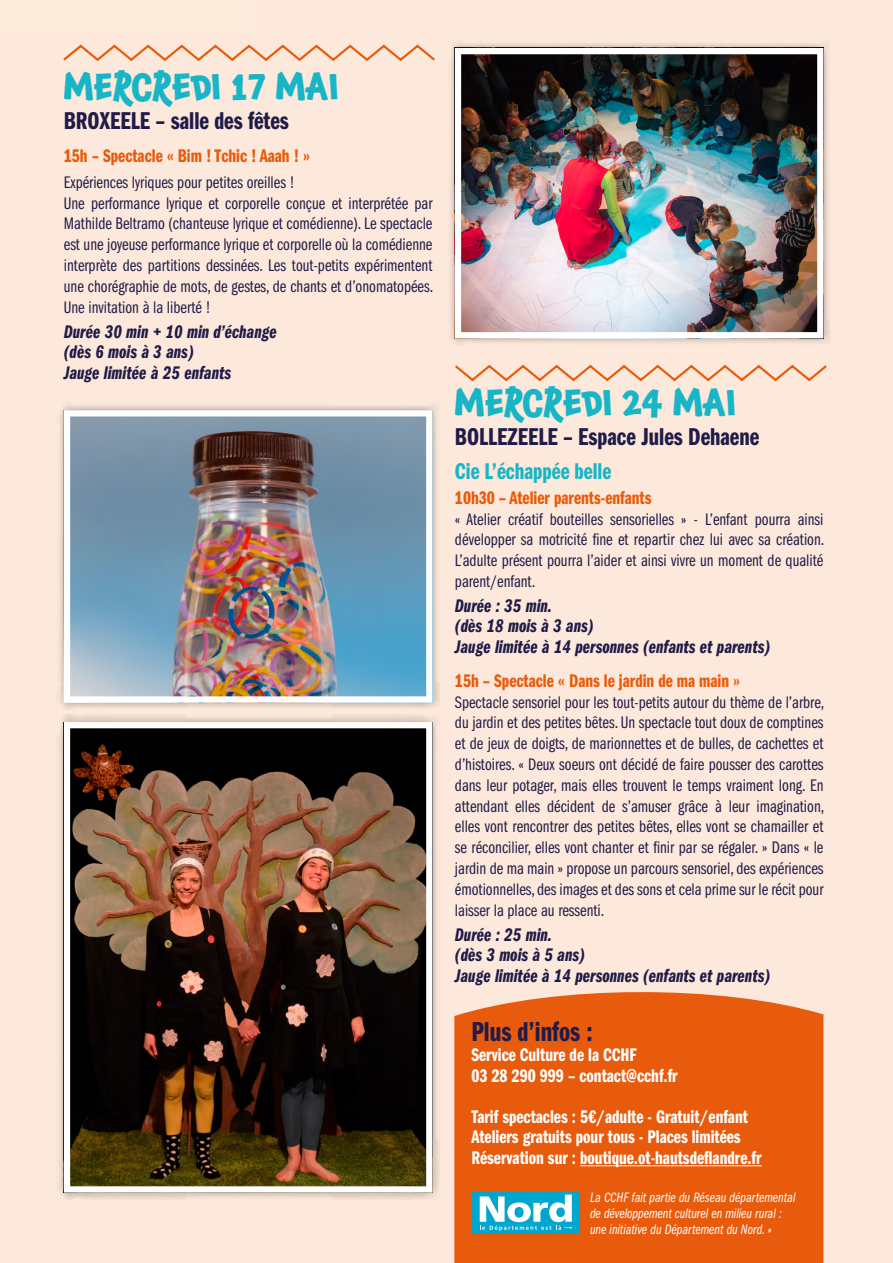
<style>
.page{position:relative;width:893px;height:1263px;background:#fde9db}
.page>*{position:absolute;margin:0;border:0;box-sizing:border-box;transform-origin:0 0}
.t1{font:700 36.3px "Chaloops";color:#18b5c6}
.t2{font:28.35px "Franklin Gothic LT Pro Dm Cm";color:#201b48}
.t3{font:25.2px "Franklin Gothic LT Pro Dm Cm";color:#201b48}
.t4{font:23.7px "Franklin Gothic LT Pro Dm Cm";color:#18b5c6}
.t5{font:18.9px/20.5px "Franklin Gothic LT Pro Dm Cm It";color:#201b48}
.t6{font:18.9px/20.5px "Franklin Gothic LT Pro Dm Cm";color:#fff}
.t7{font:18.9px "Franklin Gothic LT Pro Dm Cm";color:#e95b0c}
.t8{font:17.4px/20.9px "Franklin Gothic LT Pro Bk Cm";color:#201b48;text-align:justify}
.t9{font:14.25px/15.8px "Franklin Gothic LT Pro Bk Cm It";color:#fff}
</style>
<div class="page">
<svg style="left:63px;top:44px;width:372px;height:17px"></svg>
<svg style="left:455px;top:364px;width:372px;height:18px"></svg>
<div style="left:57px;top:403px;width:383px;height:307px;background:#000;opacity:.35"></div>
<img style="left:71px;top:417px;width:354px;height:279px">
<div style="left:64px;top:410px;width:368px;height:293px;border:6px solid #fff"></div>
<div style="left:57px;top:714px;width:383px;height:486px;background:#000;opacity:.35"></div>
<img style="left:71px;top:729px;width:354px;height:456px">
<div style="left:64px;top:722px;width:368px;height:470px;border:6px solid #fff"></div>
<div style="left:447px;top:40px;width:384px;height:306px;background:#000;opacity:.35"></div>
<img style="left:462px;top:55px;width:354px;height:276px">
<div style="left:455px;top:48px;width:368px;height:290px;border:6px solid #fff"></div>
<div style="left:454px;top:992px;width:369px;height:271px;background:#e95b0c"></div>
<hr style="left:580px;top:1165px;width:182px;height:1px;background:#fff">
<div style="left:471px;top:1191px;width:109px;height:43px;background:#00a6ce"></div>
<svg style="left:480px;top:1194px;width:92px;height:37px"></svg>
<p class="t1" style="left:64px;top:57px;width:277px">MERCREDI 17 MAI</p>
<p class="t3" style="left:64px;top:106px;width:227px">BROXEELE – salle des fêtes</p>
<p class="t7" style="left:64px;top:146px;width:248px">15h – Spectacle « Bim ! Tchic ! Aaah ! »</p>
<p class="t8" style="left:64px;top:172px;width:371px;text-align:left">Expériences lyriques pour petites oreilles !<br>Une performance lyrique et corporelle conçue et interprétée par Mathilde Beltramo (chanteuse lyrique et comédienne). Le spectacle est une joyeuse performance lyrique et corporelle où la comédienne interprète des partitions dessinées. Les tout-petits expérimentent une chorégraphie de mots, de gestes, de chants et d’onomatopées.<br>Une invitation à la liberté !</p>
<p class="t5" style="left:64px;top:321px;width:215px">Durée 30 min + 10 min d’échange (dès 6 mois à 3 ans)<br>Jauge limitée à 25 enfants</p>
<p class="t1" style="left:455px;top:373px;width:283px">MERCREDI 24 MAI</p>
<p class="t3" style="left:455px;top:423px;width:306px">BOLLEZEELE – Espace Jules Dehaene</p>
<p class="t4" style="left:455px;top:458px;width:158px">Cie L’échappée belle</p>
<p class="t7" style="left:455px;top:487px;width:198px">10h30 – Atelier parents-enfants</p>
<p class="t8" style="left:455px;top:509px;width:371px">« Atelier créatif bouteilles sensorielles » - L’enfant pourra ainsi développer sa motricité fine et repartir chez lui avec sa création.<br>L’adulte présent pourra l’aider et ainsi vivre un moment de qualité parent/enfant.</p>
<p class="t5" style="left:455px;top:595px;width:317px">Durée : 35 min.<br>(dès 18 mois à 3 ans)<br>Jauge limitée à 14 personnes (enfants et parents)</p>
<p class="t7" style="left:455px;top:670px;width:287px">15h – Spectacle « Dans le jardin de ma main »</p>
<p class="t8" style="left:455px;top:692px;width:371px">Spectacle sensoriel pour les tout-petits autour du thème de l’arbre, du jardin et des petites bêtes. Un spectacle tout doux de comptines et de jeux de doigts, de marionnettes et de bulles, de cachettes et d’histoires. « Deux soeurs ont décidé de faire pousser des carottes dans leur potager, mais elles trouvent le temps vraiment long. En attendant elles décident de s’amuser grâce à leur imagination, elles vont rencontrer des petites bêtes, elles vont se chamailler et se réconcilier, elles vont chanter et finir par se régaler. » Dans « le jardin de ma main » propose un parcours sensoriel, des expériences émotionnelles, des images et des sons et cela prime sur le récit pour laisser la place au ressenti.</p>
<p class="t5" style="left:455px;top:924px;width:317px">Durée : 25 min.<br>(dès 3 mois à 5 ans)<br>Jauge limitée à 14 personnes (enfants et parents)</p>
<p class="t2" style="left:471px;top:1016px;width:123px">Plus d’infos :</p>
<p class="t6" style="left:471px;top:1045px;width:208px">Service Culture de la CCHF<br>03 28 290 999 – contact@cchf.fr</p>
<p class="t6" style="left:471px;top:1107px;width:292px">Tarif spectacles : 5€/adulte - Gratuit/enfant<br>Ateliers gratuits pour tous - Places limitées<br>Réservation sur : boutique.ot-hautsdeflandre.fr</p>
<p class="t9" style="left:590px;top:1190px;width:207px">La CCHF fait partie du Réseau départemental de développement culturel en milieu rural : une initiative du Département du Nord. »</p>
</div>
